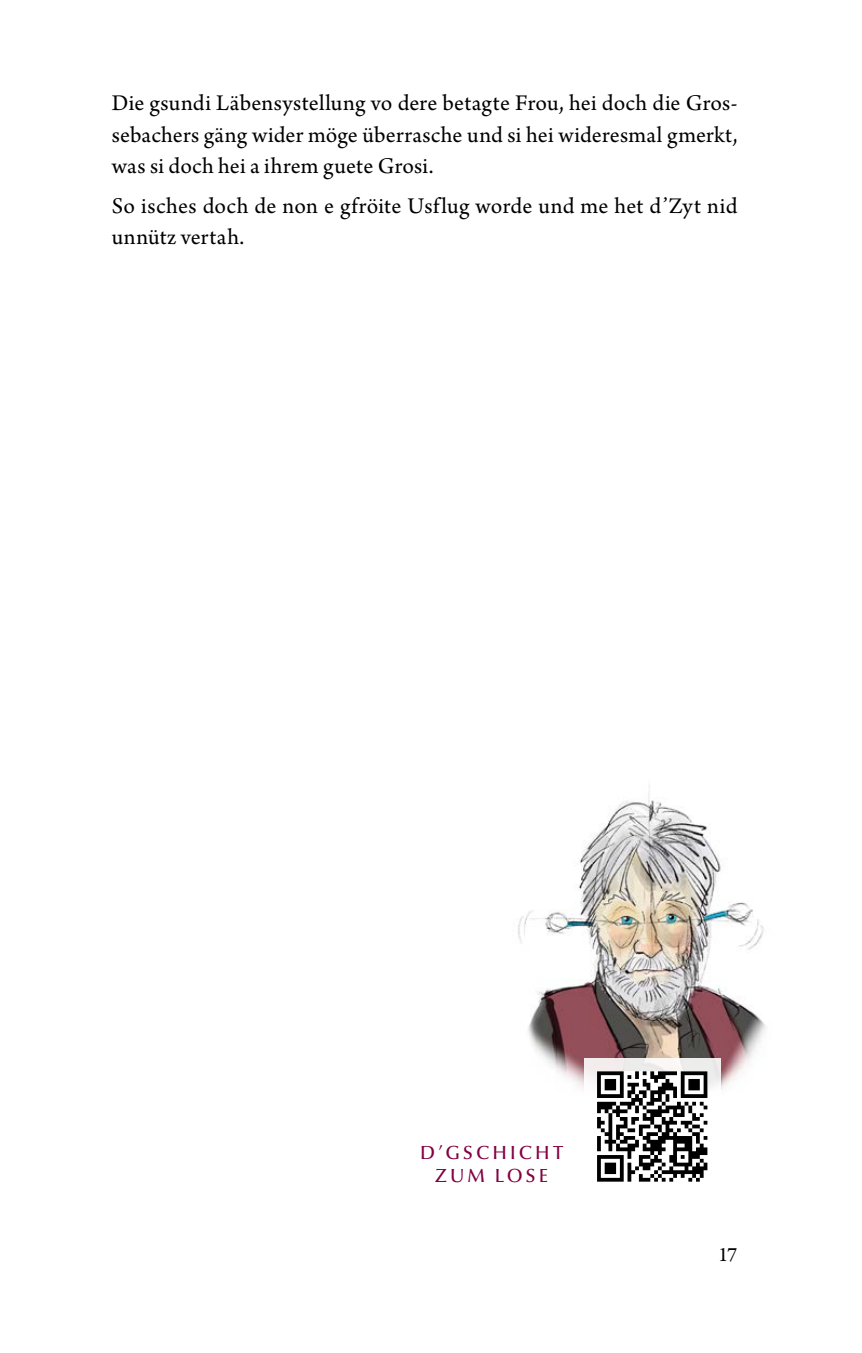
<style>
.page{position:relative;width:862px;height:1353px;background:#fff}
.page>*{position:absolute;margin:0;border:0;box-sizing:border-box;transform-origin:0 0}
.gs{font:23.62px/31.5px "Arno Pro";letter-spacing:.01em;color:#000;text-align:justify}
.t1{font:21.38px "Arno Pro";color:#000}
.qr{font:500 19.12px/23.6px "Optima Nova LT Pro";letter-spacing:.165em;color:#820041;text-align:center}
</style>
<div class="page">
<img style="left:518px;top:785px;width:248px;height:305px">
<svg style="left:583px;top:1057px;width:137px;height:125px"></svg>
<svg style="left:596px;top:1071px;width:111px;height:110px"></svg>
<p class="gs" style="left:112px;top:89px;width:627px">Die gsundi Läbensystellung vo dere betagte Frou, hei doch die Gros&shy;sebachers gäng wider möge überrasche und si hei wideresmal gmerkt, was si doch hei a ihrem guete Grosi.</p>
<p class="gs" style="left:112px;top:191px;width:627px">So isches doch de non e gfröite Usflug worde und me het d’Zyt nid unnütz vertah.</p>
<p class="qr" style="left:420px;top:1139px;width:144px">D’GSCHICHT<br>ZUM LOSE</p>
<p class="t1" style="left:717px;top:1242px;width:21px">17</p>
</div>
